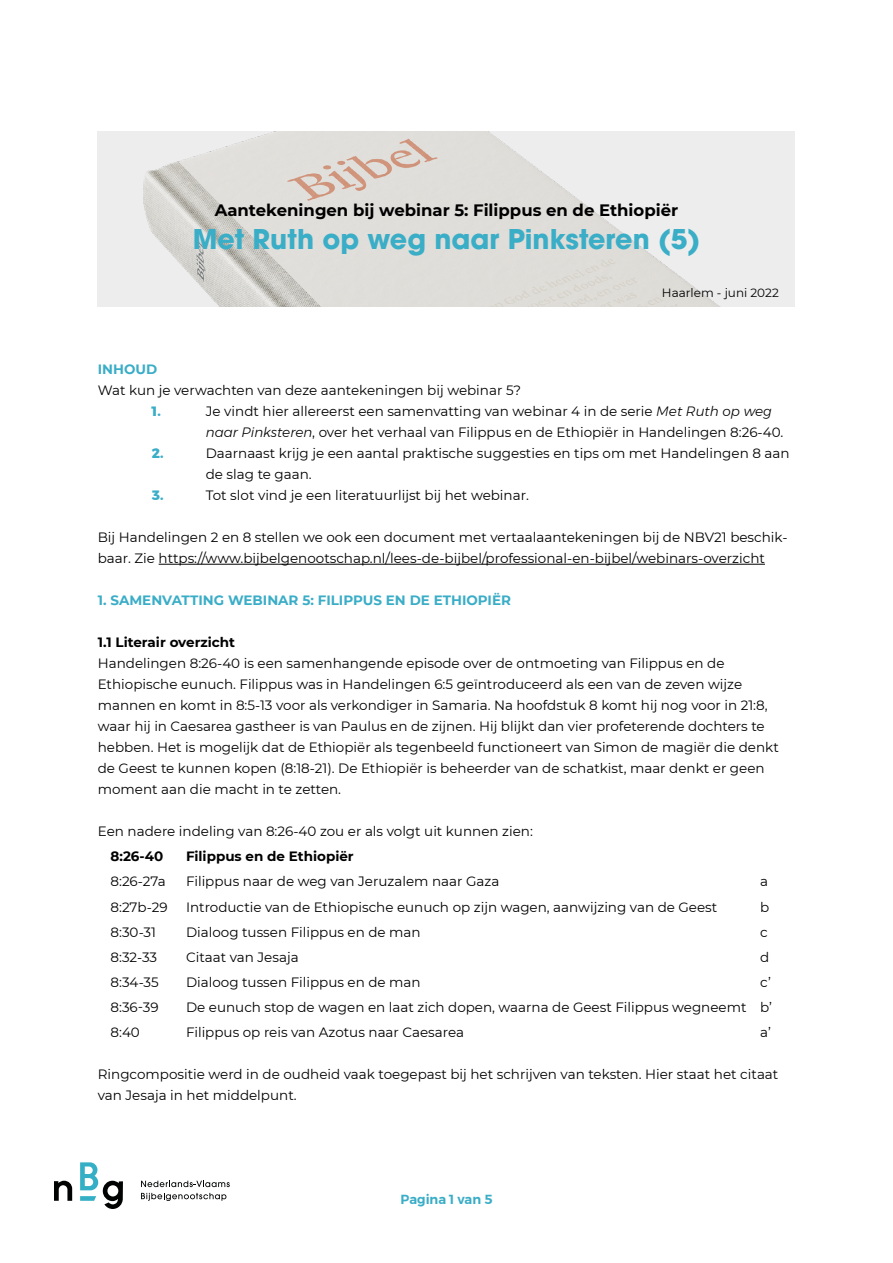
<style>
.page{position:relative;width:893px;height:1263px;background:#fff}
.page>*{position:absolute;margin:0;border:0;box-sizing:border-box;transform-origin:0 0}
.t1{font:700 27px "ITC Avant Garde Pro";color:#3aadc7}
.t2{font:700 16.5px "Montserrat";color:#000}
.t3{font:13.5px/21px "Montserrat";color:#000}
.t4{font:700 13.5px "Montserrat";color:#3aadc7}
.t5{font:700 13.5px "Montserrat";color:#000}
.t6{font:800 13.5px "Montserrat";color:#3aadc7}
.t7{font:600 13.2px "Montserrat";color:#3aadc7}
.t8{font:12px "Montserrat";color:#000}
.s1{font-weight:300;font-style:italic}
</style>
<div class="page">
<svg style="left:141px;top:1181px;width:89px;height:6px"></svg>
<svg style="left:141px;top:1193px;width:85px;height:8px"></svg>
<svg style="left:80px;top:1162px;width:43px;height:47px"></svg>
<svg style="left:54px;top:1181px;width:18px;height:20px"></svg>
<hr style="left:159px;top:564px;width:606px;height:1px;background:#000">
<img style="left:98px;top:132px;width:690px;height:175px">
<p class="t2" style="left:215px;top:198px;width:465px">Aantekeningen bij webinar 5: Filippus en de Ethiopiër</p>
<h1 class="t1" style="left:193px;top:221px;width:509px">Met Ruth op weg naar Pinksteren (5)</h1>
<p class="t8" style="left:662px;top:284px;width:118px">Haarlem - juni 2022</p>
<p class="t4" style="left:98px;top:360px;width:61px">INHOUD</p>
<p class="t3" style="left:98px;top:379px;width:425px">Wat kun je verwachten van deze aantekeningen bij webinar 5?</p>
<p class="t6" style="left:152px;top:400px;width:11px">1.</p>
<p class="t3" style="left:206px;top:400px;width:579px">Je vindt hier allereerst een samenvatting van webinar 4 in de serie <span class="s1">Met Ruth op weg naar Pinksteren</span>, over het verhaal van Filippus en de Ethiopiër in Handelingen 8:26-40.</p>
<p class="t6" style="left:152px;top:442px;width:13px">2.</p>
<p class="t3" style="left:206px;top:442px;width:585px">Daarnaast krijg je een aantal praktische suggesties en tips om met Handelingen 8 aan de slag te gaan.</p>
<p class="t6" style="left:152px;top:484px;width:13px">3.</p>
<p class="t3" style="left:206px;top:484px;width:325px">Tot slot vind je een literatuurlijst bij het webinar.</p>
<p class="t3" style="left:98px;top:526px;width:691px">Bij Handelingen 2 en 8 stellen we ook een document met vertaalaantekeningen bij de NBV21 beschik&shy;baar. Zie https://www.bijbelgenootschap.nl/lees-de-bijbel/professional-en-bijbel/webinars-overzicht</p>
<p class="t4" style="left:98px;top:591px;width:415px">1. SAMENVATTING WEBINAR 5: FILIPPUS EN DE ETHIOPIËR</p>
<p class="t5" style="left:98px;top:633px;width:139px">1.1 Literair overzicht</p>
<p class="t3" style="left:98px;top:652px;width:682px">Handelingen 8:26-40 is een samenhangende episode over de ontmoeting van Filippus en de Ethiopische eunuch. Filippus was in Handelingen 6:5 geïntroduceerd als een van de zeven wijze mannen en komt in 8:5-13 voor als verkondiger in Samaria. Na hoofdstuk 8 komt hij nog voor in 21:8, waar hij in Caesarea gastheer is van Paulus en de zijnen. Hij blijkt dan vier profeterende dochters te hebben. Het is mogelijk dat de Ethiopiër als tegenbeeld functioneert van Simon de magiër die denkt de Geest te kunnen kopen (8:18-21). De Ethiopiër is beheerder van de schatkist, maar denkt er geen moment aan die macht in te zetten.</p>
<p class="t3" style="left:98px;top:820px;width:437px">Een nadere indeling van 8:26-40 zou er als volgt uit kunnen zien:</p>
<p class="t5" style="left:111px;top:847px;width:54px">8:26-40</p>
<p class="t5" style="left:186px;top:847px;width:169px">Filippus en de Ethiopiër</p>
<p class="t3" style="left:111px;top:871px;width:57px">8:26-27a</p>
<p class="t3" style="left:186px;top:871px;width:315px">Filippus naar de weg van Jeruzalem naar Gaza</p>
<p class="t3" style="left:760px;top:871px;width:9px">a</p>
<p class="t3" style="left:111px;top:896px;width:59px">8:27b-29</p>
<p class="t3" style="left:186px;top:896px;width:533px">Introductie van de Ethiopische eunuch op zijn wagen, aanwijzing van de Geest</p>
<p class="t3" style="left:760px;top:896px;width:11px">b</p>
<p class="t3" style="left:111px;top:921px;width:47px">8:30-31</p>
<p class="t3" style="left:186px;top:921px;width:236px">Dialoog tussen Filippus en de man</p>
<p class="t3" style="left:760px;top:921px;width:9px">c</p>
<p class="t3" style="left:111px;top:946px;width:48px">8:32-33</p>
<p class="t3" style="left:186px;top:946px;width:114px">Citaat van Jesaja</p>
<p class="t3" style="left:760px;top:946px;width:11px">d</p>
<p class="t3" style="left:111px;top:971px;width:50px">8:34-35</p>
<p class="t3" style="left:186px;top:971px;width:236px">Dialoog tussen Filippus en de man</p>
<p class="t3" style="left:760px;top:971px;width:12px">c’</p>
<p class="t3" style="left:111px;top:996px;width:50px">8:36-39</p>
<p class="t3" style="left:186px;top:996px;width:588px">De eunuch stop de wagen en laat zich dopen, waarna de Geest Filippus wegneemt b’</p>
<p class="t3" style="left:111px;top:1021px;width:31px">8:40</p>
<p class="t3" style="left:186px;top:1021px;width:279px">Filippus op reis van Azotus naar Caesarea</p>
<p class="t3" style="left:760px;top:1021px;width:12px">a’</p>
<p class="t3" style="left:98px;top:1063px;width:682px">Ringcompositie werd in de oudheid vaak toegepast bij het schrijven van teksten. Hier staat het citaat van Jesaja in het middelpunt.</p>
<p class="t7" style="left:400px;top:1188px;width:94px">Pagina 1 van 5</p>
</div>
